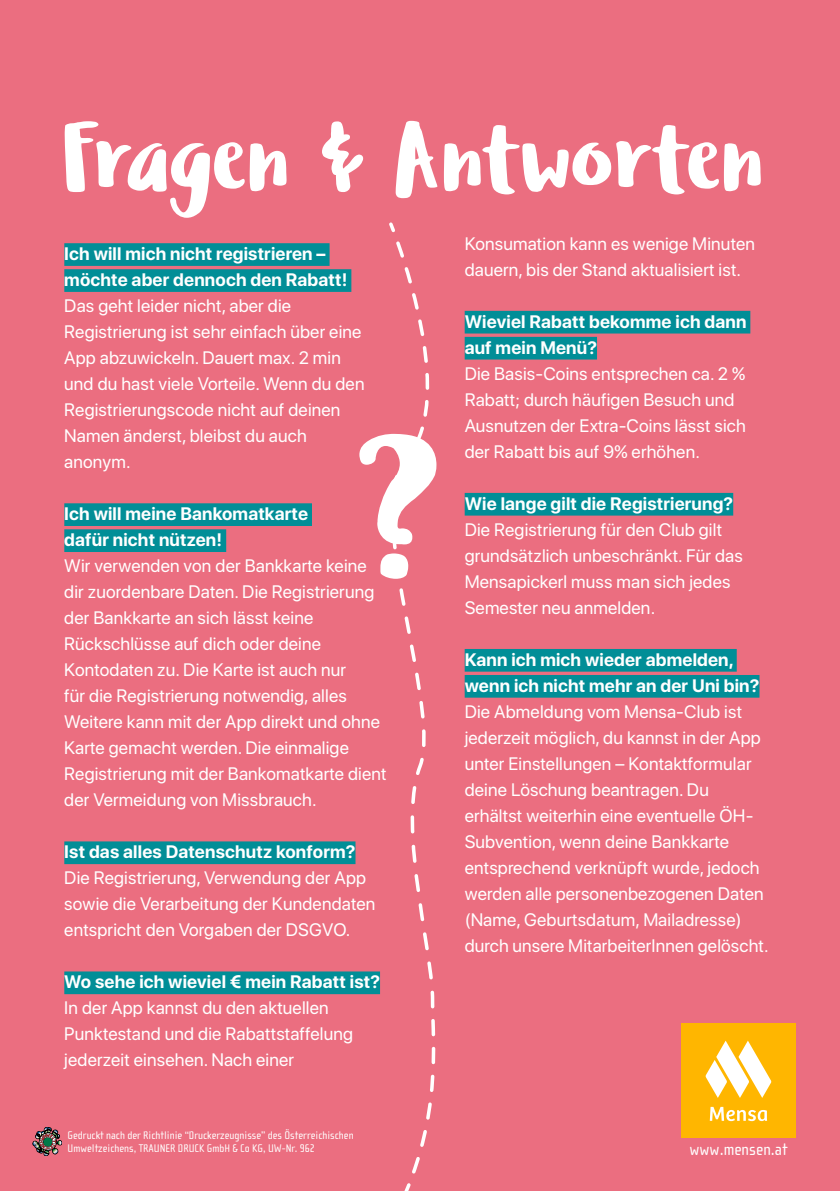
<style>
.page{position:relative;width:840px;height:1191px;background:#fff}
.page>*{position:absolute;margin:0;border:0;box-sizing:border-box;transform-origin:0 0}
.t1{font:205.8px "Ludicrous";color:#fff}
.t2{font:100px "Ludicrous";letter-spacing:-.015em;color:#fff}
.t3{font:18px/26px "SF Pro Display";letter-spacing:.01em;color:#fff}
.t4{font:700 18px/26px "SF Pro Display";letter-spacing:.01em;color:#fff}
.t5{font:17.2px "Cholla Sans";color:#fff}
.t6{font:11.4px/13.6px "Cholla Sans";color:#fff}
</style>
<div class="page">
<div style="left:0;top:0;width:839px;height:1191px;background:#eb6e80"></div>
<svg style="left:33px;top:1127px;width:29px;height:28px"></svg>
<div style="left:680px;top:1023px;width:115px;height:115px;background:#ffb600"></div>
<svg style="left:705px;top:1040px;width:65px;height:58px"></svg>
<svg style="left:709px;top:1106px;width:57px;height:15px"></svg>
<div style="left:64px;top:243px;width:265px;height:23px;background:#018e97"></div>
<div style="left:64px;top:269px;width:287px;height:23px;background:#018e97"></div>
<div style="left:64px;top:503px;width:248px;height:23px;background:#018e97"></div>
<div style="left:64px;top:529px;width:162px;height:23px;background:#018e97"></div>
<div style="left:64px;top:841px;width:291px;height:23px;background:#018e97"></div>
<div style="left:64px;top:971px;width:316px;height:23px;background:#018e97"></div>
<div style="left:464px;top:311px;width:286px;height:22px;background:#018e97"></div>
<div style="left:464px;top:337px;width:132px;height:22px;background:#018e97"></div>
<div style="left:464px;top:493px;width:268px;height:22px;background:#018e97"></div>
<div style="left:464px;top:649px;width:272px;height:22px;background:#018e97"></div>
<div style="left:464px;top:675px;width:295px;height:22px;background:#018e97"></div>
<svg style="left:389px;top:222px;width:47px;height:969px"></svg>
<h2 class="t2" style="left:64px;top:88px;width:702px">Fragen &amp; Antworten</h2>
<p class="t4" style="left:64px;top:241px;width:284px">Ich will mich nicht registrieren – möchte aber dennoch den Rabatt!</p>
<p class="t3" style="left:64px;top:293px;width:301px">Das geht leider nicht, aber die<br>Registrierung ist sehr einfach über eine<br>App abzuwickeln. Dauert max. 2 min und du hast viele Vorteile. Wenn du den<br>Registrierungscode nicht auf deinen<br>Namen änderst, bleibst du auch anonym.</p>
<p class="t4" style="left:64px;top:501px;width:245px">Ich will meine Bankomatkarte dafür nicht nützen!</p>
<p class="t3" style="left:64px;top:553px;width:324px">Wir verwenden von der Bankkarte keine dir zuordenbare Daten. Die Registrierung der Bankkarte an sich lässt keine Rückschlüsse auf dich oder deine Kontodaten zu. Die Karte ist auch nur<br>für die Registrierung notwendig, alles Weitere kann mit der App direkt und ohne Karte gemacht werden. Die einmalige Registrierung mit der Bankomatkarte dient der Vermeidung von Missbrauch.</p>
<p class="t4" style="left:64px;top:839px;width:292px">Ist das alles Datenschutz konform?</p>
<p class="t3" style="left:64px;top:865px;width:312px">Die Registrierung, Verwendung der App sowie die Verarbeitung der Kundendaten entspricht den Vorgaben der DSGVO.</p>
<p class="t4" style="left:64px;top:969px;width:317px">Wo sehe ich wieviel € mein Rabatt ist?</p>
<p class="t3" style="left:64px;top:995px;width:290px">In der App kannst du den aktuellen<br>Punktestand und die Rabattstaffelung jederzeit einsehen. Nach einer</p>
<h1 class="t1" style="left:357px;top:367px;width:91px">?</h1>
<p class="t6" style="left:67px;top:1128px;width:287px">Gedruckt nach der Richtlinie “Druckerzeugnisse” des Österreichischen<br>Umweltzeichens, TRAUNER DRUCK GmbH &amp; Co KG, UW-Nr. 962</p>
<p class="t3" style="left:464px;top:230px;width:291px">Konsumation kann es wenige Minuten dauern, bis der Stand aktualisiert ist.</p>
<p class="t4" style="left:464px;top:309px;width:283px">Wieviel Rabatt bekomme ich dann auf mein Menü?</p>
<p class="t3" style="left:464px;top:360px;width:282px">Die Basis-Coins entsprechen ca. 2 % Rabatt; durch häufigen Besuch und Ausnutzen der Extra-Coins lässt sich der Rabatt bis auf 9% erhöhen.</p>
<p class="t4" style="left:464px;top:490px;width:270px">Wie lange gilt die Registrierung?</p>
<p class="t3" style="left:464px;top:516px;width:279px">Die Registrierung für den Club gilt grundsätzlich unbeschränkt. Für das<br>Mensapickerl muss man sich jedes<br>Semester neu anmelden.</p>
<p class="t4" style="left:464px;top:646px;width:296px">Kann ich mich wieder abmelden, wenn ich nicht mehr an der Uni bin?</p>
<p class="t3" style="left:464px;top:698px;width:305px">Die Abmeldung vom Mensa-Club ist jederzeit möglich, du kannst in der App unter Einstellungen – Kontaktformular deine Löschung beantragen. Du erhältst weiterhin eine eventuelle ÖH-Subvention, wenn deine Bankkarte entsprechend verknüpft wurde, jedoch werden alle personenbezogenen Daten (Name, Geburtsdatum, Mailadresse) durch unsere MitarbeiterInnen gelöscht.</p>
<p class="t5" style="left:689px;top:1140px;width:100px">www.mensen.at</p>
</div>
